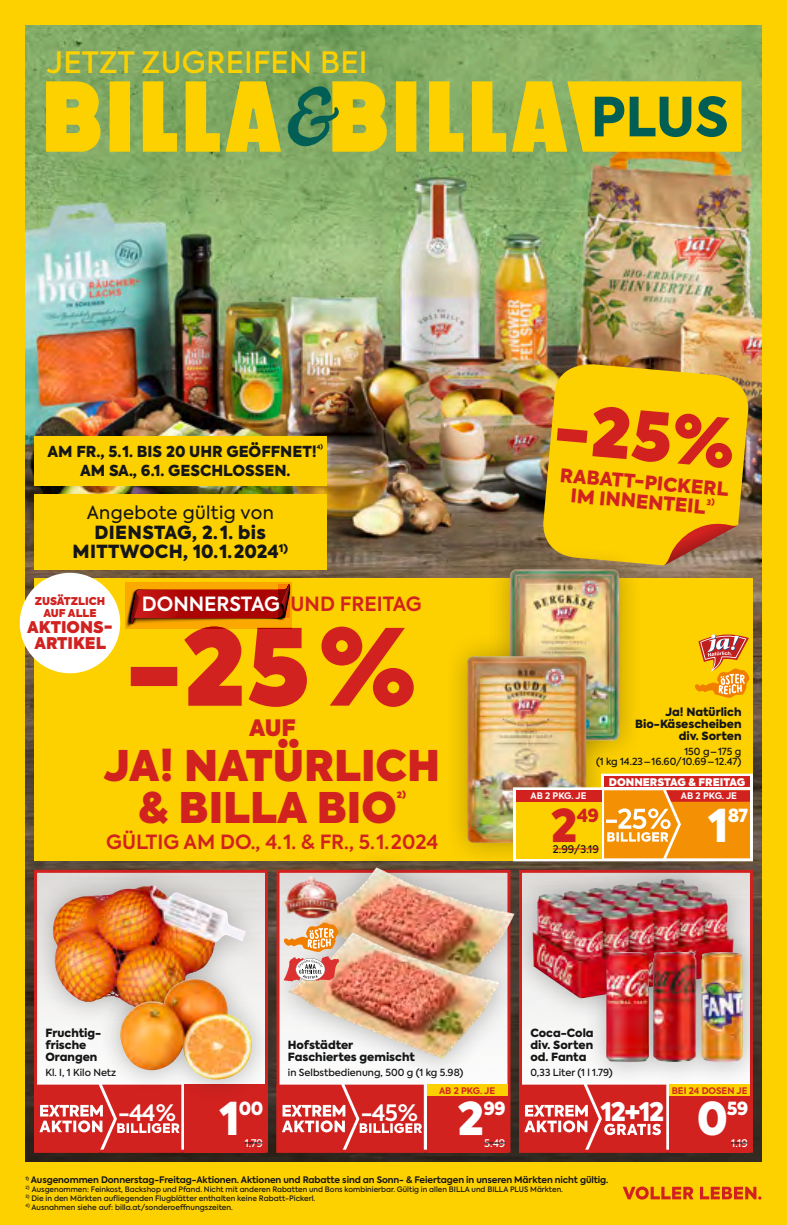
<style>
.page{position:relative;width:787px;height:1225px;background:#fdd000}
.page>*{position:absolute;margin:0;border:0;box-sizing:border-box;transform-origin:0 0}
.Aktionspreis_EURO_EA{font:900 45px "Axiforma";color:#fff}
.Aktionspreis_BILLA{font:900 45px "Axiforma";color:#d12220}
.Aktionspreis_WGR_BIL{font:900 45px "Axiforma";color:#fff}
.t1{font:800 42px/42px "Axiforma";color:#d12220;text-align:center}
.t2{font:500 29.4px "Axiforma";letter-spacing:.01em;color:#fdd000}
.X_X_EA_kl{font:900 25.5px "Axiforma";color:#fff}
.Billiger_EURO_EA{font:600 22.5px "Axiforma";color:#fff}
.t3{font:800 22.5px "Axiforma";color:#d12220}
.t4{font:600 19.5px "Axiforma";color:#d12220}
.t5{font:600 19.5px "Axiforma";color:#fff}
.HL_34_33_8_pt{font:900 18.75px "Axiforma";color:#d12220}
.t6{font:900 18px/19.5px "Axiforma";letter-spacing:.02em;color:#151616;text-align:center}
.t7{font:18px "Axiforma";letter-spacing:.02em;color:#151616}
.Aktionspreis_EURO_EA-2{font:900 18px "Axiforma";color:#fff}
.Aktionspreis_BILLA-2{font:900 18px "Axiforma";color:#d12220}
.Aktionspreis_WGR_BIL-2{font:900 18px "Axiforma";color:#fff}
.t8{font:800 16.05px/16.2px "Axiforma";color:#d12220;text-align:center}
.t9{font:900 15.15px "Axiforma";color:#151616}
.Produktbezeichnung{font:900 11.25px/12px "Axiforma";color:#151616}
.t10{font:800 10.65px "Axiforma";color:#d12220}
.Gültigkeit_WGR_BILLA{font:800 10.5px "Axiforma";color:#fff}
.Kurant_EURO_EA{font:500 10.5px "Axiforma";color:#fff}
.Kurant_BILLA{font:500 10.5px "Axiforma";color:#151616}
.Artikeltexte{font:500 9.75px "Axiforma";color:#151616}
.t11{font:700 9px "Axiforma";letter-spacing:-.01em;color:#151616}
.Bezeichnung_EA{font:700 9px "Axiforma";color:#d12220}
.Bezeichnung_BILLA{font:700 9px "Axiforma";color:#fff}
.t12{font:800 8.7px "Axiforma";color:#d12220}
.t13{font:500 7.5px "Axiforma";color:#151616}
.t14{font:900 5.7px "Axiforma";color:#151616}
</style>
<div class="page">
<img style="left:26px;top:26px;width:735px;height:1135px">
<svg style="left:622px;top:1186px;width:139px;height:13px"></svg>
<div style="left:36px;top:871px;width:230px;height:280px;background:#fff"></div>
<div style="left:520px;top:871px;width:231px;height:280px;background:#fff"></div>
<div style="left:34px;top:578px;width:719px;height:283px;background:#fdd000"></div>
<div style="left:34px;top:494px;width:292px;height:76px;background:#fdd000"></div>
<svg style="left:46px;top:81px;width:235px;height:71px"></svg>
<svg style="left:287px;top:81px;width:454px;height:71px"></svg>
<img style="left:540px;top:361px;width:211px;height:204px">
<svg style="left:557px;top:406px;width:175px;height:62px"></svg>
<svg style="left:664px;top:520px;width:74px;height:45px"></svg>
<div style="left:34px;top:436px;width:292px;height:50px;background:#fdd000"></div>
<svg style="left:19px;top:570px;width:395px;height:137px"></svg>
<svg style="left:695px;top:634px;width:55px;height:64px"></svg>
<div style="left:509px;top:855px;width:247px;height:165px;background:#151616;opacity:.3"></div>
<img style="left:535px;top:878px;width:198px;height:120px">
<div style="left:582px;top:928px;width:90px;height:157px;background:#151616;opacity:.3"></div>
<img style="left:606px;top:952px;width:23px;height:110px">
<div style="left:677px;top:928px;width:89px;height:157px;background:#151616;opacity:.3"></div>
<img style="left:719px;top:952px;width:24px;height:110px">
<div style="left:629px;top:928px;width:90px;height:157px;background:#151616;opacity:.3"></div>
<img style="left:653px;top:952px;width:43px;height:110px">
<div style="left:669px;top:1084px;width:81px;height:68px;background:#d12220"></div>
<svg style="left:731px;top:1142px;width:17px;height:1px"></svg>
<div style="left:669px;top:1084px;width:81px;height:12px;background:#fdd000"></div>
<svg style="left:519px;top:1084px;width:147px;height:68px;background:#d74341"></svg>
<div style="left:486px;top:545px;width:156px;height:219px;background:#151616;opacity:.3"></div>
<img style="left:510px;top:569px;width:109px;height:171px">
<div style="left:443px;top:632px;width:167px;height:234px;background:#151616;opacity:.3"></div>
<img style="left:467px;top:656px;width:119px;height:186px">
<svg style="left:513px;top:773px;width:240px;height:88px"></svg>
<div style="left:296px;top:846px;width:239px;height:161px;background:#151616;opacity:.3"></div>
<img style="left:315px;top:867px;width:199px;height:44px">
<div style="left:268px;top:911px;width:253px;height:169px;background:#151616;opacity:.3"></div>
<img style="left:287px;top:932px;width:213px;height:127px">
<div style="left:427px;top:1084px;width:80px;height:68px;background:#d12220"></div>
<svg style="left:276px;top:1084px;width:148px;height:68px;background:#d74341"></svg>
<svg style="left:484px;top:1142px;width:21px;height:1px"></svg>
<div style="left:427px;top:1084px;width:80px;height:12px;background:#fdd000"></div>
<img style="left:281px;top:874px;width:58px;height:44px">
<svg style="left:283px;top:922px;width:56px;height:59px;background:#e4af93"></svg>
<div style="left:30px;top:862px;width:237px;height:172px;background:#151616;opacity:.3"></div>
<img style="left:64px;top:885px;width:88px;height:20px">
<div style="left:184px;top:1084px;width:81px;height:68px;background:#d12220"></div>
<svg style="left:34px;top:1084px;width:147px;height:68px;background:#d84644"></svg>
<svg style="left:245px;top:1142px;width:18px;height:1px"></svg>
<div style="left:97px;top:956px;width:178px;height:146px;background:#151616;opacity:.3"></div>
<img style="left:120px;top:978px;width:132px;height:101px">
<svg style="left:706px;top:498px;width:8px;height:9px"></svg>
<p class="t2" style="left:46px;top:43px;width:323px">JETZT ZUGREIFEN BEI</p>
<p class="t9" style="left:48px;top:441px;width:271px">AM FR., 5. 1. BIS 20 UHR GEÖFFNET!</p>
<p class="t14" style="left:317px;top:443px;width:8px">4)</p>
<p class="t9" style="left:80px;top:460px;width:212px">AM SA., 6.1. GESCHLOSSEN.</p>
<p class="t7" style="left:87px;top:501px;width:188px">Angebote gültig von</p>
<p class="t6" style="left:73px;top:523px;width:217px">DIENSTAG, 2. 1. bis<br>MITTWOCH, 10. 1. 2024<sup>1)</sup></p>
<p class="t10" style="left:35px;top:593px;width:72px">ZUSÄTZLICH</p>
<p class="t10" style="left:43px;top:605px;width:55px">AUF ALLE</p>
<p class="t8" style="left:27px;top:619px;width:87px">AKTIONS-<br>ARTIKEL</p>
<p class="t5" style="left:142px;top:591px;width:139px">DONNERSTAG</p>
<p class="t4" style="left:290px;top:591px;width:133px">UND FREITAG</p>
<p class="t3" style="left:249px;top:711px;width:49px">AUF</p>
<p class="t1" style="left:104px;top:745px;width:337px">JA! NATÜRLICH &amp; BILLA BIO</p>
<p class="t12" style="left:397px;top:788px;width:11px">2)</p>
<p class="t4" style="left:106px;top:829px;width:333px">GÜLTIG AM DO., 4. 1. &amp; FR., 5. 1. 2024</p>
<p class="HL_34_33_8_pt" style="left:561px;top:461px;width:170px;rotate:5deg">RABATT-PICKERL</p>
<p class="HL_34_33_8_pt" style="left:572px;top:482px;width:137px;rotate:5deg">IM INNENTEIL</p>
<p class="Bezeichnung_BILLA" style="left:530px;top:790px;width:58px">AB 2 PKG. JE</p>
<p class="Produktbezeichnung" style="left:665px;top:705px;width:77px">Ja! Natürlich</p>
<p class="Produktbezeichnung" style="left:635px;top:717px;width:108px">Bio-Käsescheiben</p>
<p class="Produktbezeichnung" style="left:678px;top:729px;width:64px">div. Sorten</p>
<p class="Artikeltexte" style="left:684px;top:744px;width:58px">150 g – 175 g</p>
<p class="Artikeltexte" style="left:596px;top:755px;width:147px">(1 kg 14.23 – 16.60/10.69 – 12.47)</p>
<p class="Gültigkeit_WGR_BILLA" style="left:608px;top:774px;width:138px">DONNERSTAG &amp; FREITAG</p>
<p class="Bezeichnung_BILLA" style="left:681px;top:790px;width:58px">AB 2 PKG. JE</p>
<p class="Aktionspreis_BILLA" style="left:551px;top:793px;width:28px">2</p>
<p class="Aktionspreis_BILLA-2" style="left:577px;top:803px;width:24px">49</p>
<p class="Kurant_BILLA" style="left:553px;top:842px;width:48px">2.99/3.19</p>
<p class="Aktionspreis_WGR_BIL" style="left:708px;top:793px;width:21px">1</p>
<p class="Aktionspreis_WGR_BIL-2" style="left:727px;top:802px;width:22px">87</p>
<p class="Produktbezeichnung" style="left:45px;top:1027px;width:57px">Fruchtig-</p>
<p class="Produktbezeichnung" style="left:45px;top:1039px;width:53px">frische<br>Orangen</p>
<p class="Artikeltexte" style="left:45px;top:1066px;width:72px">Kl. I, 1 Kilo Netz</p>
<p class="Billiger_EURO_EA" style="left:118px;top:1097px;width:59px">-44 %</p>
<p class="Aktionspreis_EURO_EA" style="left:220px;top:1087px;width:21px">1</p>
<p class="Aktionspreis_EURO_EA-2" style="left:239px;top:1096px;width:26px">00</p>
<p class="Kurant_EURO_EA" style="left:245px;top:1136px;width:20px">1.79</p>
<p class="Produktbezeichnung" style="left:288px;top:1039px;width:67px">Hofstädter</p>
<p class="Produktbezeichnung" style="left:288px;top:1051px;width:128px">Faschiertes gemischt</p>
<p class="Artikeltexte" style="left:288px;top:1066px;width:177px">in Selbstbedienung, 500 g (1 kg 5.98)</p>
<p class="Billiger_EURO_EA" style="left:361px;top:1097px;width:59px">-45 %</p>
<p class="Aktionspreis_EURO_EA" style="left:457px;top:1087px;width:28px">2</p>
<p class="Aktionspreis_EURO_EA-2" style="left:483px;top:1096px;width:24px">99</p>
<p class="Kurant_EURO_EA" style="left:484px;top:1136px;width:23px">5.49</p>
<p class="Bezeichnung_EA" style="left:439px;top:1084px;width:58px">AB 2 PKG. JE</p>
<p class="Produktbezeichnung" style="left:530px;top:1027px;width:65px">Coca-Cola</p>
<p class="Produktbezeichnung" style="left:530px;top:1039px;width:64px">div. Sorten</p>
<p class="Produktbezeichnung" style="left:530px;top:1051px;width:57px">od. Fanta</p>
<p class="Artikeltexte" style="left:530px;top:1066px;width:84px">0,33 Liter (1 l 1.79)</p>
<p class="X_X_EA_kl" style="left:600px;top:1093px;width:65px">12+12</p>
<p class="Bezeichnung_EA" style="left:671px;top:1084px;width:77px">BEI 24 DOSEN JE</p>
<p class="Aktionspreis_EURO_EA" style="left:697px;top:1087px;width:33px">0</p>
<p class="Aktionspreis_EURO_EA-2" style="left:726px;top:1096px;width:23px">59</p>
<p class="Kurant_EURO_EA" style="left:731px;top:1136px;width:18px">1.19</p>
<p class="t11" style="left:26px;top:1173px;width:584px"><sup>1)</sup> Ausgenommen Donnerstag-Freitag-Aktionen. Aktionen und Rabatte sind an Sonn- &amp; Feiertagen in unseren Märkten nicht gültig.</p>
<p class="t13" style="left:26px;top:1184px;width:539px"><sup>2)</sup> Ausgenommen: Feinkost, Backshop und Pfand. Nicht mit anderen Rabatten und Bons kombinierbar. Gültig in allen BILLA und BILLA PLUS Märkten.</p>
<p class="t13" style="left:26px;top:1193px;width:291px"><sup>3)</sup> Die in den Märkten aufliegenden Flugblätter enthalten keine Rabatt-Pickerl.</p>
<p class="t13" style="left:26px;top:1202px;width:209px"><sup>4)</sup> Ausnahmen siehe auf: billa.at/sonderoeffnungszeiten.</p>
</div>
